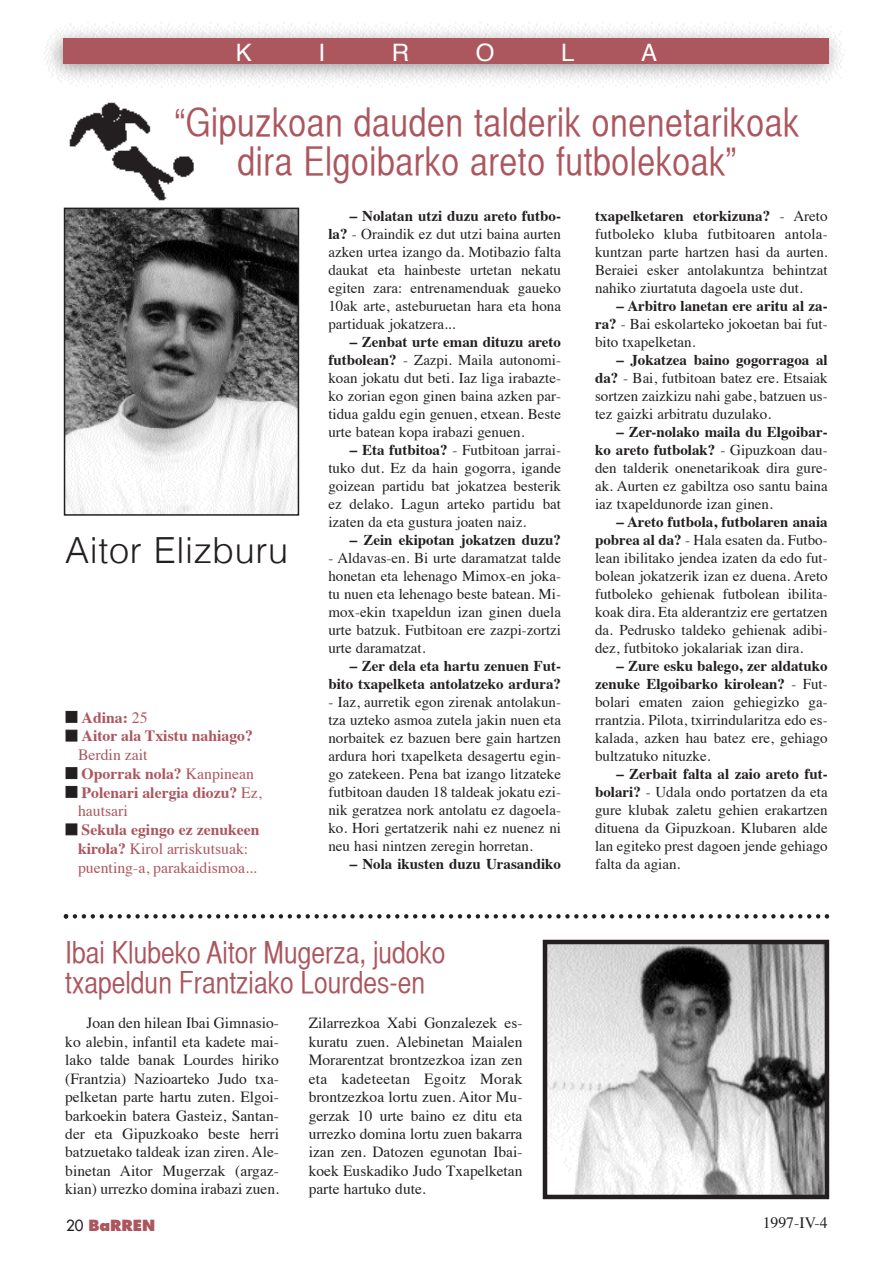
<style>
.page{position:relative;width:893px;height:1263px;background:#fff}
.page>*{position:absolute;margin:0;border:0;box-sizing:border-box;transform-origin:0 0}
.t1{font:39px/39px "Helvetica CY Plain";letter-spacing:.015em;color:#ac565e;text-align:center}
.t2{font:300 36px "Helvetica";letter-spacing:.015em;color:#231f20}
.t3{font:30px/30px "Helvetica CY Plain";color:#ac565e}
.t4{font:24px "Helvetica";color:#fff}
.t5{font:700 15.75px/18.8px "Times";color:#ac565e}
.t6{font:15.75px/18.8px "Times";color:#ac565e}
.t7{font:15.75px "Times";color:#231f20}
.t8{font:15.45px/18.5px "Times";color:#231f20;text-align:justify}
.t9{font:15px/18px "Times";color:#231f20;text-align:justify}
.t10{font:700 15px/18px "Times";color:#231f20;text-align:right}
.t11{font:800 15px "Futura";color:#ac565e}
.s1{color:#231f20}
.s2{font-weight:400}
.s3{font-weight:700}
.s4{font-weight:400;color:#231f20}
</style>
<div class="page">
<img style="left:44px;top:22px;width:802px;height:65px">
<div style="left:64px;top:38px;width:765px;height:26px;background:#ac565e"></div>
<img style="left:69px;top:102px;width:125px;height:99px">
<img style="left:67px;top:211px;width:229px;height:302px">
<div style="left:64px;top:208px;width:235px;height:308px;border:2px solid #231f20"></div>
<img style="left:548px;top:945px;width:276px;height:249px">
<div style="left:543px;top:940px;width:286px;height:259px;border:4px solid #231f20"></div>
<svg style="left:64px;top:914px;width:765px;height:4px"></svg>
<h3 class="t4" style="left:236px;top:43px;width:18px">k</h3>
<h3 class="t4" style="left:318px;top:43px;width:8px">i</h3>
<h3 class="t4" style="left:392px;top:43px;width:19px">r</h3>
<h3 class="t4" style="left:476px;top:43px;width:20px">O</h3>
<h3 class="t4" style="left:561px;top:43px;width:15px">L</h3>
<h3 class="t4" style="left:641px;top:43px;width:18px">a</h3>
<h1 class="t1" style="left:175px;top:107px;width:626px">“gipuzkoan dauden talderik onenetarikoak dira Elgoibarko areto futbolekoak”</h1>
<h2 class="t2" style="left:65px;top:535px;width:224px">Aitor Elizburu</h2>
<p class="t5" style="left:65px;top:709px;width:84px"><span class="s1">■</span> Adina: <span class="s2">25</span></p>
<p class="t5" style="left:78px;top:728px;width:176px;text-indent:-13px"><span class="s1">■</span> Aitor ala Txistu nahiago?<br><span class="s2">Berdin zait</span></p>
<p class="t5" style="left:65px;top:765px;width:190px"><span class="s1">■</span> Oporrak nola? <span class="s2">Kanpinean</span></p>
<p class="t5" style="left:78px;top:784px;width:185px;text-indent:-13px"><span class="s1">■</span> Polenari alergia diozu? <span class="s2">Ez, hautsari</span></p>
<p class="t6" style="left:78px;top:822px;width:183px;text-indent:-13px"><span class="s1">■</span> <span class="s3">Sekula egingo ez zenukeen kirola?</span> Kirol arriskutsuak: puenting-a, parakaidismoa...</p>
<p class="t9" style="left:328px;top:209px;width:234px;text-indent:21px"><span class="s3">– Nolatan utzi duzu areto futbo&shy;la?</span> - Oraindik ez dut utzi baina aurten azken urtea izango da. Motibazio falta daukat eta hainbeste urtetan nekatu egiten zara: entrenamenduak gaueko 10ak arte, asteburuetan hara eta hona partiduak jokatzera...</p>
<p class="t9" style="left:328px;top:335px;width:234px;text-indent:21px"><span class="s3">– Zenbat urte eman dituzu areto futbolean?</span> - Zazpi. Maila autonomi&shy;koan jokatu dut beti. Iaz liga irabazte&shy;ko zorian egon ginen baina azken par&shy;tidua galdu egin genuen, etxean. Beste urte batean kopa irabazi genuen.</p>
<p class="t9" style="left:328px;top:443px;width:234px;text-indent:21px"><span class="s3">– Eta futbitoa?</span> - Futbitoan jarrai&shy;tuko dut. Ez da hain gogorra, igande goizean partidu bat jokatzea besterik ez delako. Lagun arteko partidu bat izaten da eta gustura joaten naiz.</p>
<p class="t10" style="left:350px;top:533px;width:213px">– Zein ekipotan jokatzen duzu?</p>
<p class="t9" style="left:328px;top:551px;width:234px">- Aldavas-en. Bi urte daramatzat talde honetan eta lehenago Mimox-en joka&shy;tu nuen eta lehenago beste batean. Mi&shy;mox-ekin txapeldun izan ginen duela urte batzuk. Futbitoan ere zazpi-zortzi urte daramatzat.</p>
<p class="t10" style="left:328px;top:659px;width:234px">– Zer dela eta hartu zenuen Fut&shy;bito txapelketa antolatzeko ardura?</p>
<p class="t9" style="left:328px;top:695px;width:234px">- Iaz, aurretik egon zirenak antolakun&shy;tza uzteko asmoa zutela jakin nuen eta norbaitek ez bazuen bere gain hartzen ardura hori txapelketa desagertu egin&shy;go zatekeen. Pena bat izango litzateke futbitoan dauden 18 taldeak jokatu ezi&shy;nik geratzea nork antolatu ez dagoela&shy;ko. Hori gertatzerik nahi ez nuenez ni neu hasi nintzen zeregin horretan.</p>
<p class="t10" style="left:350px;top:857px;width:213px">– Nola ikusten duzu Urasandiko</p>
<h3 class="t3" style="left:65px;top:940px;width:382px">Ibai Klubeko Aitor Mugerza, judoko txapeldun Frantziako Lourdes-en</h3>
<p class="t8" style="left:65px;top:1015px;width:215px;text-indent:21px">Joan den hilean Ibai Gimnasio&shy;ko alebin, infantil eta kadete mai&shy;lako talde banak Lourdes hiriko (Frantzia) Nazioarteko Judo txa&shy;pelketan parte hartu zuten. Elgoi&shy;barkoekin batera Gasteiz, Santan&shy;der eta Gipuzkoako beste herri batzuetako taldeak izan ziren. Ale&shy;binetan Aitor Mugerzak (argaz&shy;kian) urrezko domina irabazi zuen.</p>
<p class="t8" style="left:309px;top:1015px;width:215px">Zilarrezkoa Xabi Gonzalezek es&shy;kuratu zuen. Alebinetan Maialen Morarentzat brontzezkoa izan zen eta kadeteetan Egoitz Morak brontzezkoa lortu zuen. Aitor Mu&shy;gerzak 10 urte baino ez ditu eta urrezko domina lortu zuen bakarra izan zen. Datozen egunotan Ibai&shy;koek Euskadiko Judo Txapelketan parte hartuko dute.</p>
<p class="t9" style="left:595px;top:209px;width:234px"><span class="s3">txapelketaren etorkizuna?</span> - Areto futboleko kluba futbitoaren antola&shy;kuntzan parte hartzen hasi da aurten.<br>Beraiei esker antolakuntza behintzat nahiko ziurtatuta dagoela uste dut.</p>
<p class="t9" style="left:595px;top:299px;width:234px;text-indent:21px"><span class="s3">– Arbitro lanetan ere aritu al za&shy;ra?</span> - Bai eskolarteko jokoetan bai fut&shy;bito txapelketan.</p>
<p class="t9" style="left:595px;top:353px;width:234px;text-indent:21px"><span class="s3">– Jokatzea baino gogorragoa al da?</span> - Bai, futbitoan batez ere. Etsaiak sortzen zaizkizu nahi gabe, batzuen us&shy;tez gaizki arbitratu duzulako.</p>
<p class="t9" style="left:595px;top:425px;width:234px;text-indent:21px"><span class="s3">– Zer-nolako maila du Elgoibar&shy;ko areto futbolak?</span> - Gipuzkoan dau&shy;den talderik onenetarikoak dira gure&shy;ak. Aurten ez gabiltza oso santu baina iaz txapeldunorde izan ginen.</p>
<p class="t9" style="left:595px;top:515px;width:234px;text-indent:21px"><span class="s3">– Areto futbola, futbolaren anaia pobrea al da?</span> - Hala esaten da. Futbo&shy;lean ibilitako jendea izaten da edo fut&shy;bolean jokatzerik izan ez duena. Areto futboleko gehienak futbolean ibilita&shy;koak dira. Eta alderantziz ere gertatzen da. Pedrusko taldeko gehienak adibi&shy;dez, futbitoko jokalariak izan dira.</p>
<p class="t9" style="left:595px;top:659px;width:234px;text-indent:21px"><span class="s3">– Zure esku balego, zer aldatuko zenuke Elgoibarko kirolean?</span> - Fut&shy;bolari ematen zaion gehiegizko ga&shy;rrantzia. Pilota, txirrindularitza edo es&shy;kalada, azken hau batez ere, gehiago bultzatuko nituzke.</p>
<p class="t9" style="left:595px;top:767px;width:234px;text-indent:21px"><span class="s3">– Zerbait falta al zaio areto fut&shy;bolari?</span> - Udala ondo portatzen da eta gure klubak zaletu gehien erakartzen dituena da Gipuzkoan. Klubaren alde lan egiteko prest dagoen jende gehiago falta da agian.</p>
<p class="t11" style="left:66px;top:1218px;width:91px"><span class="s4">20</span> BaRREN</p>
<p class="t7" style="left:763px;top:1217px;width:67px">1997-IV-4</p>
</div>
